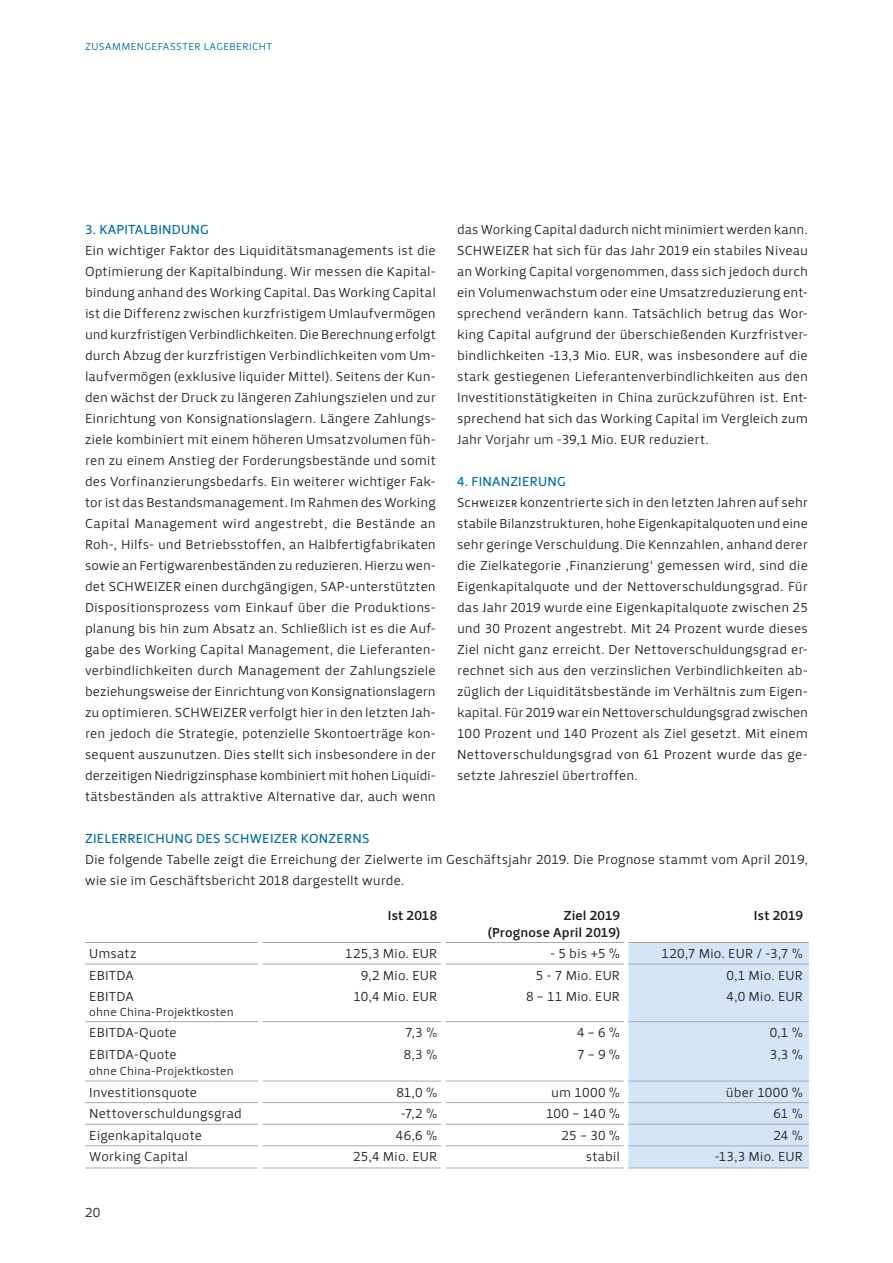
<style>
.page{position:relative;width:893px;height:1263px;background:#fff}
.page>*{position:absolute;margin:0;border:0;box-sizing:border-box;transform-origin:0 0}
.Tabelle_Standard{font:13.5px/21px "Priva Pro One";letter-spacing:.005em;color:#231f20;text-align:justify}
.Tabelle_Standard_rec{font:13.5px "Priva Pro One";letter-spacing:.005em;color:#231f20}
.Lagebericht_Überschr{font:13.5px "Priva Pro Two";letter-spacing:.015em;color:#006da6}
.Tabelle_Standard_rec-2{font:13.5px "Priva Pro Three";letter-spacing:.01em;color:#231f20}
.Tabelle_Standard-2{font:12px "Priva Pro One";letter-spacing:.005em;color:#231f20}
.t1{font:10.5px "Priva Pro One";letter-spacing:.03em;color:#006da6}
</style>
<div class="page">
<div style="left:628px;top:943px;width:181px;height:224px;background:#d4e6f6"></div>
<hr style="left:85px;top:942px;width:173px;height:1px;background:#aaa8a8">
<hr style="left:263px;top:942px;width:178px;height:1px;background:#aaa8a8">
<hr style="left:446px;top:942px;width:178px;height:1px;background:#aaa8a8">
<hr style="left:628px;top:942px;width:181px;height:1px;background:#aaa8a8">
<hr style="left:85px;top:964px;width:173px;height:1px;background:#aaa8a8">
<hr style="left:263px;top:964px;width:178px;height:1px;background:#aaa8a8">
<hr style="left:446px;top:964px;width:178px;height:1px;background:#aaa8a8">
<hr style="left:628px;top:964px;width:181px;height:1px;background:#aaa8a8">
<hr style="left:85px;top:1021px;width:173px;height:1px;background:#aaa8a8">
<hr style="left:263px;top:1021px;width:178px;height:1px;background:#aaa8a8">
<hr style="left:446px;top:1021px;width:178px;height:1px;background:#aaa8a8">
<hr style="left:628px;top:1021px;width:181px;height:1px;background:#aaa8a8">
<hr style="left:85px;top:1081px;width:173px;height:1px;background:#aaa8a8">
<hr style="left:263px;top:1081px;width:178px;height:1px;background:#aaa8a8">
<hr style="left:446px;top:1081px;width:178px;height:1px;background:#aaa8a8">
<hr style="left:628px;top:1081px;width:181px;height:1px;background:#aaa8a8">
<hr style="left:85px;top:1102px;width:173px;height:1px;background:#aaa8a8">
<hr style="left:263px;top:1102px;width:178px;height:1px;background:#aaa8a8">
<hr style="left:446px;top:1102px;width:178px;height:1px;background:#aaa8a8">
<hr style="left:628px;top:1102px;width:181px;height:1px;background:#aaa8a8">
<hr style="left:85px;top:1124px;width:173px;height:1px;background:#aaa8a8">
<hr style="left:263px;top:1124px;width:178px;height:1px;background:#aaa8a8">
<hr style="left:446px;top:1124px;width:178px;height:1px;background:#aaa8a8">
<hr style="left:628px;top:1124px;width:181px;height:1px;background:#aaa8a8">
<hr style="left:85px;top:1145px;width:173px;height:1px;background:#aaa8a8">
<hr style="left:263px;top:1145px;width:178px;height:1px;background:#aaa8a8">
<hr style="left:446px;top:1145px;width:178px;height:1px;background:#aaa8a8">
<hr style="left:628px;top:1145px;width:181px;height:1px;background:#aaa8a8">
<hr style="left:85px;top:1167px;width:173px;height:1px;background:#aaa8a8">
<hr style="left:263px;top:1167px;width:178px;height:1px;background:#aaa8a8">
<hr style="left:446px;top:1167px;width:178px;height:1px;background:#aaa8a8">
<hr style="left:628px;top:1167px;width:181px;height:1px;background:#aaa8a8">
<p class="t1" style="left:85px;top:40px;width:189px">ZUSAMMENGEFASSTER LAGEBERICHT</p>
<p class="Lagebericht_Überschr" style="left:85px;top:221px;width:125px">3. KAPITALBINDUNG</p>
<p class="Tabelle_Standard" style="left:85px;top:240px;width:352px">Ein wichtiger Faktor des Liquiditätsmanagements ist die Optimierung der Kapitalbindung. Wir messen die Kapital&shy;bindung anhand des Working Capital. Das Working Capital ist die Differenz zwischen kurzfristigem Umlaufvermögen und kurzfristigen Verbindlichkeiten. Die Berechnung erfolgt durch Abzug der kurzfristigen Verbindlichkeiten vom Um&shy;laufvermögen (exklusive liquider Mittel). Seitens der Kun&shy;den wächst der Druck zu längeren Zahlungszielen und zur Einrichtung von Konsignationslagern. Längere Zahlungs&shy;ziele kombiniert mit einem höheren Umsatzvolumen füh&shy;ren zu einem Anstieg der Forderungsbestände und somit des Vorfinanzierungsbedarfs. Ein weiterer wichtiger Fak&shy;tor ist das Bestandsmanagement. Im Rahmen des Working Capital Management wird angestrebt, die Bestände an Roh-, Hilfs- und Betriebsstoffen, an Halbfertigfabrikaten sowie an Fertigwarenbeständen zu reduzieren. Hierzu wen&shy;det SCHWEIZER einen durchgängigen, SAP-unterstützten Dispositionsprozess vom Einkauf über die Produktions&shy;planung bis hin zum Absatz an. Schließlich ist es die Auf&shy;gabe des Working Capital Management, die Lieferanten&shy;verbindlichkeiten durch Management der Zahlungsziele beziehungsweise der Einrichtung von Konsignationslagern zu optimieren. SCHWEIZER verfolgt hier in den letzten Jah&shy;ren jedoch die Strategie, potenzielle Skontoerträge kon&shy;sequent auszunutzen. Dies stellt sich insbesondere in der derzeitigen Niedrigzinsphase kombiniert mit hohen Liquidi&shy;tätsbeständen als attraktive Alternative dar, auch wenn</p>
<p class="Tabelle_Standard" style="left:457px;top:219px;width:352px;text-align:left">das Working Capital dadurch nicht minimiert werden kann.<br>SCHWEIZER hat sich für das Jahr 2019 ein stabiles Niveau an Working Capital vorgenommen, dass sich jedoch durch ein Volumenwachstum oder eine Umsatzreduzierung ent&shy;sprechend verändern kann. Tatsächlich betrug das Wor&shy;king Capital aufgrund der überschießenden Kurzfristver&shy;bindlichkeiten -13,3 Mio. EUR, was insbesondere auf die stark gestiegenen Lieferantenverbindlichkeiten aus den Investitionstätigkeiten in China zurückzuführen ist. Ent&shy;sprechend hat sich das Working Capital im Vergleich zum Jahr Vorjahr um -39,1 Mio. EUR reduziert.</p>
<p class="Lagebericht_Überschr" style="left:457px;top:473px;width:110px">4. FINANZIERUNG</p>
<p class="Tabelle_Standard" style="left:457px;top:492px;width:352px">Schweizer konzentrierte sich in den letzten Jahren auf sehr stabile Bilanzstrukturen, hohe Eigenkapitalquoten und eine sehr geringe Verschuldung. Die Kennzahlen, anhand derer die Zielkategorie ‚Finanzierung‘ gemessen wird, sind die Eigenkapitalquote und der Nettoverschuldungsgrad. Für das Jahr 2019 wurde eine Eigenkapitalquote zwischen 25 und 30 Prozent angestrebt. Mit 24 Prozent wurde dieses Ziel nicht ganz erreicht. Der Nettoverschuldungsgrad er&shy;rechnet sich aus den verzinslichen Verbindlichkeiten ab&shy;züglich der Liquiditätsbestände im Verhältnis zum Eigen&shy;kapital. Für 2019 war ein Nettoverschuldungsgrad zwischen 100 Prozent und 140 Prozent als Ziel gesetzt. Mit einem Nettoverschuldungsgrad von 61 Prozent wurde das ge&shy;setzte Jahresziel übertroffen.</p>
<p class="Lagebericht_Überschr" style="left:85px;top:830px;width:286px">ZIELERREICHUNG DES SCHWEIZER KONZERNS</p>
<p class="Tabelle_Standard" style="left:85px;top:849px;width:724px">Die folgende Tabelle zeigt die Erreichung der Zielwerte im Geschäftsjahr 2019. Die Prognose stammt vom April 2019, wie sie im Geschäftsbericht 2018 dargestellt wurde.</p>
<p class="Tabelle_Standard_rec-2" style="left:388px;top:907px;width:51px">Ist 2018</p>
<p class="Tabelle_Standard_rec-2" style="left:564px;top:907px;width:58px">Ziel 2019</p>
<p class="Tabelle_Standard_rec-2" style="left:488px;top:923px;width:134px">(Prognose April 2019)</p>
<p class="Tabelle_Standard_rec-2" style="left:754px;top:907px;width:51px">Ist 2019</p>
<p class="Tabelle_Standard" style="left:89px;top:943px;width:49px">Umsatz</p>
<p class="Tabelle_Standard_rec" style="left:345px;top:945px;width:93px">125,3 Mio. EUR</p>
<p class="Tabelle_Standard_rec" style="left:550px;top:945px;width:71px">- 5 bis +5 %</p>
<p class="Tabelle_Standard_rec" style="left:662px;top:945px;width:143px">120,7 Mio. EUR / -3,7 %</p>
<p class="Tabelle_Standard" style="left:89px;top:965px;width:46px">EBITDA</p>
<p class="Tabelle_Standard_rec" style="left:361px;top:967px;width:78px">9,2 Mio. EUR</p>
<p class="Tabelle_Standard_rec" style="left:536px;top:967px;width:86px">5 - 7 Mio. EUR</p>
<p class="Tabelle_Standard_rec" style="left:726px;top:967px;width:78px">0,1 Mio. EUR</p>
<p class="Tabelle_Standard" style="left:89px;top:986px;width:46px">EBITDA</p>
<p class="Tabelle_Standard-2" style="left:89px;top:1004px;width:146px">ohne China-Projektkosten</p>
<p class="Tabelle_Standard_rec" style="left:353px;top:988px;width:85px">10,4 Mio. EUR</p>
<p class="Tabelle_Standard_rec" style="left:526px;top:988px;width:96px">8 – 11 Mio. EUR</p>
<p class="Tabelle_Standard_rec" style="left:726px;top:988px;width:78px">4,0 Mio. EUR</p>
<p class="Tabelle_Standard" style="left:89px;top:1022px;width:89px">EBITDA-Quote</p>
<p class="Tabelle_Standard_rec" style="left:405px;top:1024px;width:34px">7,3 %</p>
<p class="Tabelle_Standard_rec" style="left:577px;top:1024px;width:45px">4 – 6 %</p>
<p class="Tabelle_Standard_rec" style="left:770px;top:1024px;width:35px">0,1 %</p>
<p class="Tabelle_Standard" style="left:89px;top:1044px;width:89px">EBITDA-Quote</p>
<p class="Tabelle_Standard-2" style="left:89px;top:1063px;width:146px">ohne China-Projektkosten</p>
<p class="Tabelle_Standard_rec" style="left:404px;top:1046px;width:35px">8,3 %</p>
<p class="Tabelle_Standard_rec" style="left:577px;top:1046px;width:45px">7 – 9 %</p>
<p class="Tabelle_Standard_rec" style="left:770px;top:1046px;width:35px">3,3 %</p>
<p class="Tabelle_Standard" style="left:89px;top:1082px;width:109px">Investitionsquote</p>
<p class="Tabelle_Standard_rec" style="left:396px;top:1084px;width:42px">81,0 %</p>
<p class="Tabelle_Standard_rec" style="left:551px;top:1084px;width:70px">um 1000 %</p>
<p class="Tabelle_Standard_rec" style="left:726px;top:1084px;width:79px">über 1000 %</p>
<p class="Tabelle_Standard" style="left:89px;top:1103px;width:154px">Nettoverschuldungsgrad</p>
<p class="Tabelle_Standard_rec" style="left:401px;top:1105px;width:38px">-7,2 %</p>
<p class="Tabelle_Standard_rec" style="left:546px;top:1105px;width:76px">100 – 140 %</p>
<p class="Tabelle_Standard_rec" style="left:773px;top:1105px;width:31px">61 %</p>
<p class="Tabelle_Standard" style="left:89px;top:1125px;width:114px">Eigenkapitalquote</p>
<p class="Tabelle_Standard_rec" style="left:396px;top:1127px;width:43px">46,6 %</p>
<p class="Tabelle_Standard_rec" style="left:561px;top:1127px;width:60px">25 – 30 %</p>
<p class="Tabelle_Standard_rec" style="left:773px;top:1127px;width:31px">24 %</p>
<p class="Tabelle_Standard" style="left:89px;top:1146px;width:100px">Working Capital</p>
<p class="Tabelle_Standard_rec" style="left:353px;top:1148px;width:86px">25,4 Mio. EUR</p>
<p class="Tabelle_Standard_rec" style="left:586px;top:1148px;width:36px">stabil</p>
<p class="Tabelle_Standard_rec" style="left:715px;top:1148px;width:90px">-13,3 Mio. EUR</p>
<p class="Tabelle_Standard" style="left:85px;top:1202px;width:17px">20</p>
</div>
